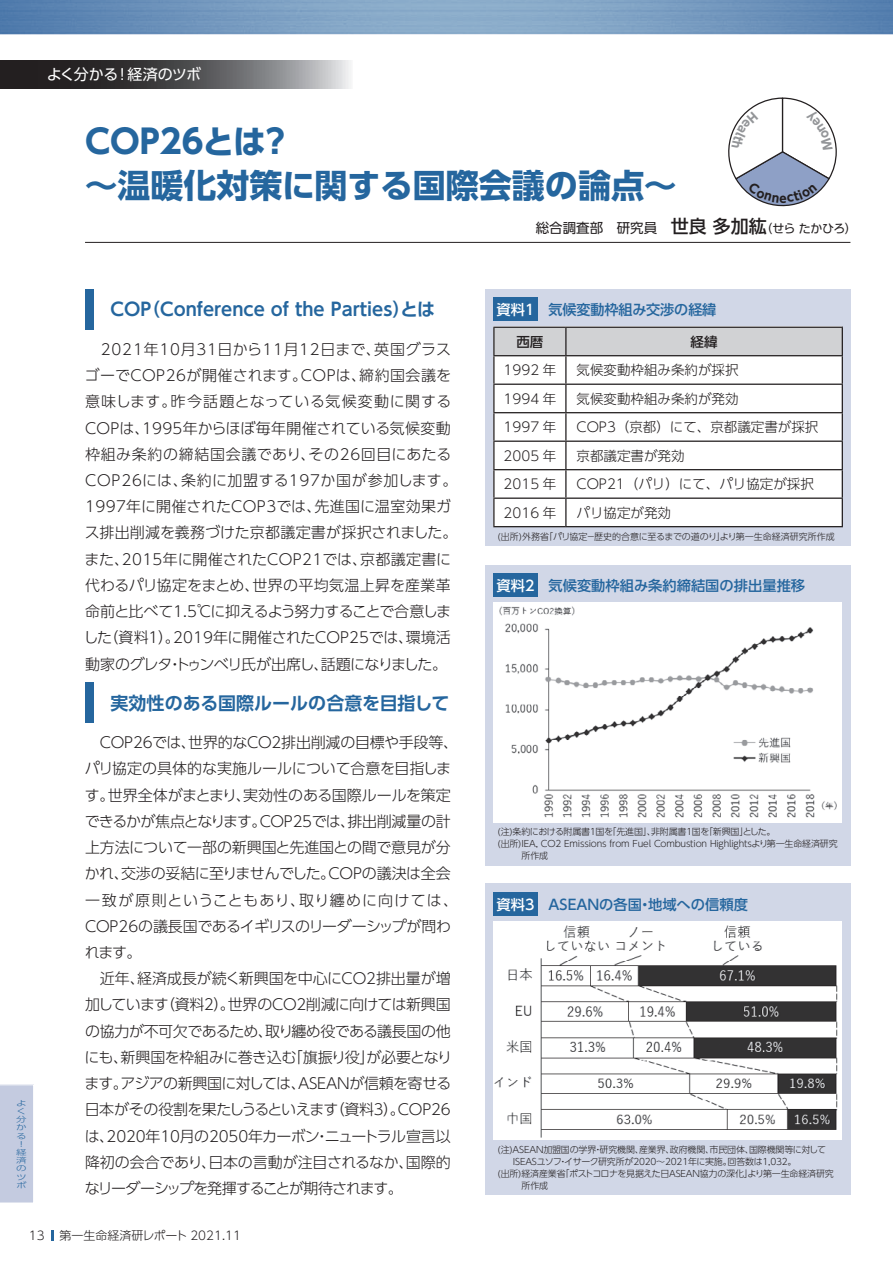
<style>
.page{position:relative;width:893px;height:1263px;background:#fff}
.page>*{position:absolute;margin:0;border:0;box-sizing:border-box;transform-origin:0 0}
.t1{font:700 33px/43.5px "UD Shin Go Pro";color:#25669e}
.t2{font:700 18px "UD Shin Go Pro De";color:#25669e}
.t3{font:300 15px/26.2px "UD Shin Go Pro";letter-spacing:-.01em;color:#231f20}
.t4{font:300 15px/26.2px "UD Shin Go Pro";letter-spacing:.015em;color:#231f20}
.t5{font:15px "UD Shin Go Pro";letter-spacing:-.035em;color:#fff}
.t6{font:500 14.25px "UD Shin Go Pro";color:#25669e}
.t7{font:300 13.5px "UD Shin Go Pro";color:#231f20}
.t8{font:13.5px "UD Shin Go Pro";color:#231f20}
.t9{font:500 13.5px "UD Shin Go Pro";color:#231f20}
.t10{font:300 12px "UD Shin Go Pro";color:#231f20}
.t11{font:300 9px "UD Shin Go Pro";letter-spacing:-.02em;color:#231f20}
.t12{font:300 9px "UD Shin Go Pro";color:#231f20}
.t13{font:300 9px "UD Shin Go Pro";letter-spacing:-.05em;color:#231f20}
.t14{font:300 7.5px/8.2px "UD Shin Go Pro";color:#25669e;scale:1.41 1}
.s1{font-weight:500;font-size:18px}
.s2{font-size:12px}
.s3{color:#fff}
</style>
<div class="page">
<div style="left:85px;top:289px;width:9px;height:41px;background:#25669e"></div>
<div style="left:85px;top:683px;width:9px;height:40px;background:#25669e"></div>
<div style="left:485px;top:289px;width:365px;height:257px;background:#d1d7e7"></div>
<div style="left:493px;top:298px;width:45px;height:23px;background:#25669e"></div>
<hr style="left:493px;top:327px;width:73px;height:1px;background:#231f20">
<hr style="left:493px;top:328px;width:2px;height:27px;background:#231f20">
<hr style="left:493px;top:355px;width:73px;height:1px;background:#231f20">
<hr style="left:493px;top:356px;width:2px;height:28px;background:#231f20">
<hr style="left:493px;top:384px;width:73px;height:1px;background:#231f20">
<hr style="left:493px;top:385px;width:2px;height:27px;background:#231f20">
<hr style="left:493px;top:412px;width:73px;height:1px;background:#231f20">
<hr style="left:493px;top:413px;width:2px;height:28px;background:#231f20">
<hr style="left:493px;top:441px;width:73px;height:1px;background:#231f20">
<hr style="left:493px;top:442px;width:2px;height:27px;background:#231f20">
<hr style="left:493px;top:469px;width:73px;height:1px;background:#231f20">
<hr style="left:493px;top:470px;width:2px;height:27px;background:#231f20">
<hr style="left:493px;top:497px;width:73px;height:2px;background:#231f20">
<hr style="left:493px;top:499px;width:2px;height:27px;background:#231f20">
<svg style="left:494px;top:327px;width:349px;height:199px;background:#ededed"></svg>
<hr style="left:493px;top:526px;width:73px;height:1px;background:#231f20">
<hr style="left:566px;top:526px;width:277px;height:1px;background:#231f20">
<div style="left:485px;top:565px;width:365px;height:301px;background:#d1d7e7"></div>
<div style="left:493px;top:574px;width:45px;height:23px;background:#25669e"></div>
<div style="left:493px;top:602px;width:349px;height:221px;background:#fff"></div>
<img style="left:499px;top:606px;width:338px;height:212px">
<div style="left:485px;top:884px;width:365px;height:311px;background:#d1d7e7"></div>
<div style="left:493px;top:892px;width:45px;height:24px;background:#25669e"></div>
<img style="left:493px;top:922px;width:349px;height:217px">
<img style="left:0;top:0;width:893px;height:34px">
<svg style="left:51px;top:1230px;width:3px;height:11px"></svg>
<svg style="left:0;top:61px;width:351px;height:27px;background:#5a5a5b"></svg>
<hr style="left:85px;top:242px;width:765px;height:1px;background:#231f20">
<div style="left:0;top:1084px;width:34px;height:119px;background:#c4cbe0"></div>
<svg style="left:728px;top:97px;width:109px;height:110px"></svg>
<p class="t5" style="left:47px;top:62px;width:156px">よく分かる！経済のツボ</p>
<h1 class="t1" style="left:85px;top:119px;width:594px">COP26とは？<br>～温暖化対策に関する国際会議の論点～</h1>
<p class="t8" style="left:536px;top:217px;width:323px">総合調査部　研究員　<span class="s1">世良 多加紘</span><span class="s2">（せら たかひろ）</span></p>
<p class="t2" style="left:111px;top:295px;width:326px">COP（Conference of the Parties）とは</p>
<p class="t4" style="left:83px;top:335px;width:376px">　2021年10月31日から11月12日まで、英国グラスゴーでCOP26が開催されます。COPは、締約国会議を意味します。昨今話題となっている気候変動に関する<br>COPは、1995年からほぼ毎年開催されている気候変動枠組み条約の締結国会議であり、その26回目にあたる<br>COP26には、条約に加盟する197か国が参加します。<br>1997年に開催されたCOP3では、先進国に温室効果ガス排出削減を義務づけた京都議定書が採択されました。また、2015年に開催されたCOP21では、京都議定書に代わるパリ協定をまとめ、世界の平均気温上昇を産業革命前と比べて1.5℃に抑えるよう努力することで合意しました（資料１）。2019年に開催されたCOP25では、環境活動家のグレタ・トゥンベリ氏が出席し、話題になりました。</p>
<p class="t14" style="left:16px;top:1098px;width:9px">よく分かる！経済のツボ</p>
<p class="t2" style="left:111px;top:688px;width:340px">実効性のある国際ルールの合意を目指して</p>
<p class="t3" style="left:84px;top:729px;width:375px">　COP26では、世界的なCO2排出削減の目標や手段等、パリ協定の具体的な実施ルールについて合意を目指します。世界全体がまとまり、実効性のある国際ルールを策定できるかが焦点となります。COP25では、排出削減量の計上方法について一部の新興国と先進国との間で意見が分かれ、交渉の妥結に至りませんでした。COPの議決は全会一致が原則ということもあり、取り纏めに向けては、<br>COP26の議長国であるイギリスのリーダーシップが問われます。<br>　近年、経済成長が続く新興国を中心にCO2排出量が増加しています（資料２）。世界のCO2削減に向けては新興国の協力が不可欠であるため、取り纏め役である議長国の他にも、新興国を枠組みに巻き込む「旗振り役」が必要となります。アジアの新興国に対しては、ASEANが信頼を寄せる日本がその役割を果たしうるといえます（資料３）。COP26は、2020年10月の2050年カーボン・ニュートラル宣言以降初の会合であり、日本の言動が注目されるなか、国際的なリーダーシップを発揮することが期待されます。</p>
<p class="t10" style="left:29px;top:1225px;width:214px">13 第一生命経済研レポート 2021.11</p>
<p class="t6" style="left:497px;top:298px;width:221px"><span class="s3">資料1</span> 気候変動枠組み交渉の経緯</p>
<p class="t9" style="left:516px;top:330px;width:28px">西暦</p>
<p class="t9" style="left:691px;top:330px;width:28px">経緯</p>
<p class="t7" style="left:504px;top:359px;width:54px">1992 年</p>
<p class="t7" style="left:576px;top:359px;width:163px">気候変動枠組み条約が採択</p>
<p class="t7" style="left:504px;top:387px;width:54px">1994 年</p>
<p class="t7" style="left:576px;top:387px;width:163px">気候変動枠組み条約が発効</p>
<p class="t7" style="left:504px;top:416px;width:54px">1997 年</p>
<p class="t7" style="left:576px;top:416px;width:243px">COP3（京都）にて、京都議定書が採択</p>
<p class="t7" style="left:504px;top:444px;width:54px">2005 年</p>
<p class="t7" style="left:576px;top:444px;width:109px">京都議定書が発効</p>
<p class="t7" style="left:504px;top:473px;width:54px">2015 年</p>
<p class="t7" style="left:576px;top:473px;width:239px">COP21（パリ）にて、パリ協定が採択</p>
<p class="t7" style="left:504px;top:501px;width:54px">2016 年</p>
<p class="t7" style="left:576px;top:501px;width:96px">パリ協定が発効</p>
<p class="t12" style="left:497px;top:529px;width:339px">(出所)外務省「パリ協定－歴史的合意に至るまでの道のり」より第一生命経済研究所作成</p>
<p class="t6" style="left:497px;top:574px;width:310px"><span class="s3">資料2</span> 気候変動枠組み条約締結国の排出量推移</p>
<p class="t13" style="left:497px;top:825px;width:279px">(注)条約における附属書１国を「先進国」、非附属書１国を「新興国」とした。</p>
<p class="t11" style="left:497px;top:837px;width:342px">(出所)IEA, CO2 Emissions from Fuel Combustion Highlightsより第一生命経済研究</p>
<p class="t11" style="left:522px;top:849px;width:28px">所作成</p>
<p class="t6" style="left:497px;top:893px;width:253px"><span class="s3">資料3</span> ASEANの各国・地域への信頼度</p>
<p class="t11" style="left:497px;top:1142px;width:330px">(注)ASEAN加盟国の学界・研究機関、産業界、政府機関、市民団体、国際機関等に対して</p>
<p class="t11" style="left:513px;top:1154px;width:285px">ISEASユソフ・イサーク研究所が2020～2021年に実施。回答数は1,032。</p>
<p class="t11" style="left:497px;top:1166px;width:338px">(出所)経済産業省「ポストコロナを見据えた日ASEAN協力の深化」より第一生命経済研究</p>
<p class="t11" style="left:522px;top:1178px;width:28px">所作成</p>
</div>
